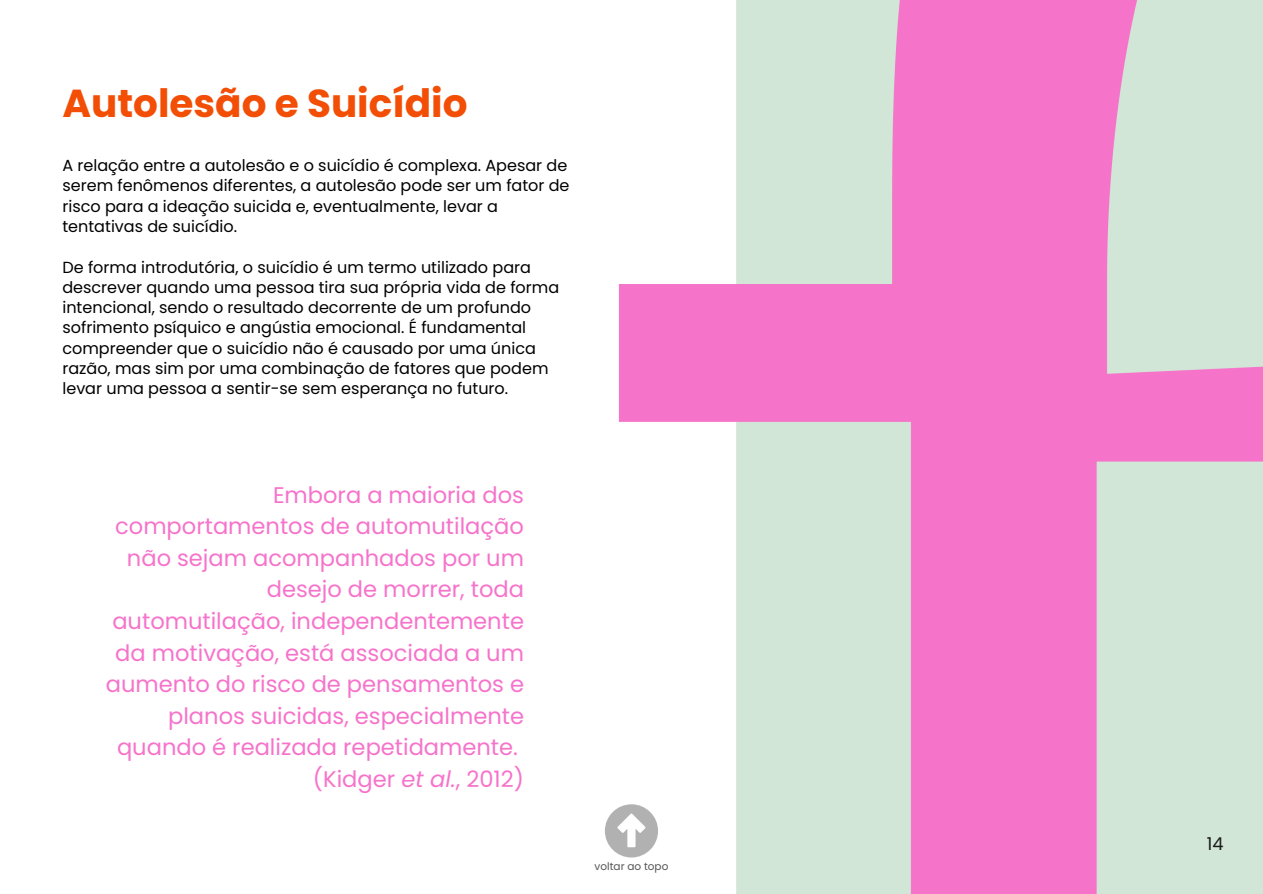
<style>
.page{position:relative;width:1263px;height:894px;background:#fff}
.page>*{position:absolute;margin:0;border:0;box-sizing:border-box;transform-origin:0 0}
.t1{font:700 39px "Poppins";color:#f24e06}
.t2{font:22.65px/31.5px "Poppins";color:#f673cb;text-align:right}
.t3{font:17.7px "Poppins";color:#1a1a1a}
.t4{font:16.05px/20.2px "Poppins";color:#000}
.t5{font:10.5px "Poppins";color:#545454}
.s1{font-style:italic}
</style>
<div class="page">
<img style="left:605px;top:0;width:658px;height:893px">
<div style="left:605px;top:804px;width:53px;height:52px;background:#b1b1b1;border-radius:50%"></div>
<svg style="left:617px;top:813px;width:29px;height:34px"></svg>
<h3 class="t1" style="left:62px;top:76px;width:407px">Autolesão e Suicídio</h3>
<h1 class="t4" style="left:62px;top:155px;width:509px">A relação entre a autolesão e o suicídio é complexa. Apesar de serem fenômenos diferentes, a autolesão pode ser um fator de risco para a ideação suicida e, eventualmente, levar a tentativas de suicídio.</h1>
<h3 class="t4" style="left:62px;top:257px;width:498px">De forma introdutória, o suicídio é um termo utilizado para descrever quando uma pessoa tira sua própria vida de forma intencional, sendo o resultado decorrente de um profundo sofrimento psíquico e angústia emocional. É fundamental compreender que o suicídio não é causado por uma única razão, mas sim por uma combinação de fatores que podem levar uma pessoa a sentir-se sem esperança no futuro.</h3>
<h2 class="t2" style="left:106px;top:479px;width:420px">Embora a maioria dos comportamentos de automutilação não sejam acompanhados por um desejo de morrer, toda automutilação, independentemente da motivação, está associada a um aumento do risco de pensamentos e planos suicidas, especialmente quando é realizada repetidamente. (Kidger <span class="s1">et al.</span>, 2012)</h2>
<p class="t5" style="left:595px;top:859px;width:75px">voltar ao topo</p>
<p class="t3" style="left:1207px;top:830px;width:18px">14</p>
</div>
